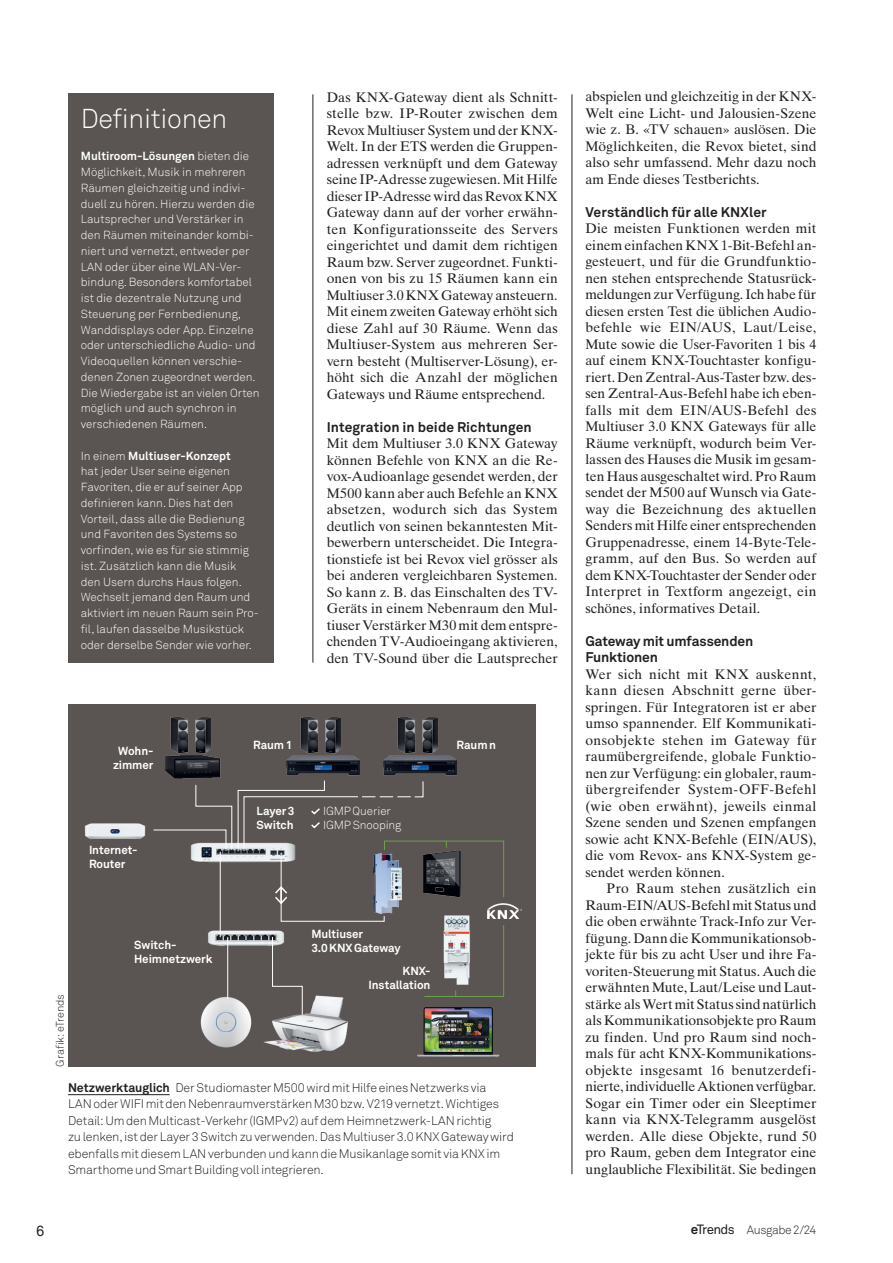
<style>
.page{position:relative;width:893px;height:1263px;background:#fff}
.page>*{position:absolute;margin:0;border:0;box-sizing:border-box;transform-origin:0 0}
.t1{font:300 27px "Akkurat Std";letter-spacing:-.01em;color:#fff}
.t2{font:14.7px "Akkurat Std";color:#231f20}
.t3{font:13.8px/16.5px "Times Ten LT Std";color:#231f20;text-align:justify}
.t4{font:700 13.8px/16.5px "Akkurat Std";color:#231f20}
.t5{font:300 12.3px/16.5px "Akkurat Std";letter-spacing:-.01em;color:#231f20}
.t6{font:300 12px "Akkurat Std";letter-spacing:-.035em;color:#231f20}
.t7{font:300 11.7px/15.8px "Akkurat Std";color:#fff}
.t8{font:700 11.7px/14px "Akkurat Std";letter-spacing:-.005em;color:#fff}
.t9{font:300 10.8px "Akkurat Std";letter-spacing:-.01em;color:#231f20}
.s1{font-weight:700}
.s2{font-weight:700;font-size:13.35px}
.s3{font-weight:400;font-size:13.35px}
</style>
<div class="page">
<hr style="left:68px;top:1094px;width:102px;height:1px;background:#231f20">
<hr style="left:572px;top:94px;width:1px;height:1080px;background:#231f20">
<hr style="left:312px;top:94px;width:1px;height:569px;background:#231f20">
<div style="left:68px;top:704px;width:468px;height:362px;background:#5a5452"></div>
<img style="left:170px;top:717px;width:41px;height:33px">
<img style="left:300px;top:717px;width:41px;height:34px">
<img style="left:397px;top:717px;width:41px;height:34px">
<img style="left:165px;top:750px;width:56px;height:29px">
<img style="left:286px;top:751px;width:74px;height:25px">
<img style="left:383px;top:751px;width:74px;height:25px">
<img style="left:84px;top:823px;width:62px;height:16px">
<img style="left:417px;top:1016px;width:83px;height:41px">
<img style="left:200px;top:1016px;width:52px;height:32px">
<svg style="left:153px;top:780px;width:351px;height:236px"></svg>
<div style="left:496px;top:897px;width:20px;height:28px;background:#5a5452"></div>
<img style="left:488px;top:903px;width:34px;height:15px">
<img style="left:256px;top:989px;width:98px;height:63px">
<div style="left:68px;top:93px;width:205px;height:570px;background:#5a5452"></div>
<h1 class="t1" style="left:81px;top:103px;width:148px">Definitionen</h1>
<p class="t7" style="left:81px;top:149px;width:180px"><span class="s1">Multiroom-Lösungen</span> bieten die<br>Möglichkeit, Musik in mehreren<br>Räumen gleichzeitig und indivi&shy;duell zu hören. Hierzu werden die<br>Lautsprecher und Verstärker in den Räumen miteinander kombi&shy;niert und vernetzt, entweder per<br>LAN oder über eine WLAN-Ver&shy;bindung. Besonders komfortabel ist die dezentrale Nutzung und<br>Steuerung per Fernbedienung,<br>Wanddisplays oder App. Einzelne oder unterschiedliche Audio- und<br>Videoquellen können verschie&shy;denen Zonen zugeordnet werden.<br>Die Wiedergabe ist an vielen Orten möglich und auch synchron in verschiedenen Räumen.</p>
<p class="t7" style="left:81px;top:448px;width:180px">In einem <span class="s1">Multiuser-Konzept<br></span>hat jeder User seine eigenen<br>Favoriten, die er auf seiner App definieren kann. Dies hat den<br>Vorteil, dass alle die Bedienung und Favoriten des Systems so vorfinden, wie es für sie stimmig ist. Zusätzlich kann die Musik den Usern durchs Haus folgen.<br>Wechselt jemand den Raum und aktiviert im neuen Raum sein Pro&shy;fil, laufen dasselbe Musikstück oder derselbe Sender wie vorher.</p>
<p class="t3" style="left:327px;top:89px;width:233px">Das KNX-Gateway dient als Schnitt&shy;stelle bzw. IP-Router zwischen dem Revox Multiuser System und der KNX-Welt. In der ETS werden die Gruppen&shy;adressen verknüpft und dem Gateway seine IP-Adresse zugewiesen. Mit Hilfe dieser IP-Adresse wird das Revox KNX Gateway dann auf der vorher erwähn&shy;ten Konfigurationsseite des Servers eingerichtet und damit dem richtigen Raum bzw. Server zugeordnet. Funkti&shy;onen von bis zu 15 Räumen kann ein Multiuser 3.0 KNX Gateway ansteuern.<br>Mit einem zweiten Gateway erhöht sich diese Zahl auf 30 Räume. Wenn das Multiuser-System aus mehreren Ser&shy;vern besteht (Multiserver-Lösung), er&shy;höht sich die Anzahl der möglichen Gateways und Räume entsprechend.</p>
<p class="t4" style="left:327px;top:419px;width:207px">Integration in beide Richtungen</p>
<p class="t3" style="left:327px;top:435px;width:233px">Mit dem Multiuser 3.0 KNX Gateway können Befehle von KNX an die Re&shy;vox-Audioanlage gesendet werden, der M500 kann aber auch Befehle an KNX absetzen, wodurch sich das System deutlich von seinen bekanntesten Mit&shy;bewerbern unterscheidet. Die Integra&shy;tionstiefe ist bei Revox viel grösser als bei anderen vergleichbaren Systemen.<br>So kann z. B. das Einschalten des TV-Geräts in einem Nebenraum den Mul&shy;tiuser Verstärker M30 mit dem entspre&shy;chenden TV-Audioeingang aktivieren, den TV-Sound über die Lautsprecher</p>
<p class="t8" style="left:113px;top:744px;width:42px;text-align:center">Wohn&shy;zimmer</p>
<p class="t8" style="left:89px;top:843px;width:50px">Internet-<br>Router</p>
<p class="t8" style="left:253px;top:738px;width:41px">Raum 1</p>
<p class="t8" style="left:457px;top:738px;width:41px">Raum n</p>
<p class="t8" style="left:257px;top:804px;width:40px">Layer 3<br>Switch</p>
<p class="t7" style="left:323px;top:804px;width:80px;line-height:14px">IGMP Querier<br>IGMP Snooping</p>
<p class="t9" style="left:54px;top:1066px;width:74px;rotate:-90deg">Grafik: eTrends</p>
<p class="t8" style="left:134px;top:938px;width:80px">Switch-<br>Heimnetzwerk</p>
<p class="t8" style="left:311px;top:927px;width:91px">Multiuser<br>3.0 KNX Gateway</p>
<p class="t8" style="left:369px;top:964px;width:63px;text-align:right">KNX-<br>Installation</p>
<p class="t5" style="left:68px;top:1079px;width:447px"><span class="s1">Netzwerktauglich</span> Der Studiomaster M500 wird mit Hilfe eines Netzwerks via<br>LAN oder WIFI mit den Nebenraumverstärken M30 bzw. V219 vernetzt. Wichtiges Detail: Um den Multicast-Verkehr (IGMPv2) auf dem Heimnetzwerk-LAN richtig<br>zu lenken, ist der Layer 3 Switch zu verwenden. Das Multiuser 3.0 KNX Gateway wird ebenfalls mit diesem LAN verbunden und kann die Musikanlage somit via KNX im Smarthome und Smart Building voll integrieren.</p>
<p class="t3" style="left:585px;top:88px;width:233px">abspielen und gleichzeitig in der KNX-Welt eine Licht- und Jalousien-Szene wie z. B. «TV schauen» auslösen. Die Möglichkeiten, die Revox bietet, sind also sehr umfassend. Mehr dazu noch am Ende dieses Testberichts.</p>
<p class="t4" style="left:585px;top:204px;width:183px">Verständlich für alle KNXler</p>
<p class="t3" style="left:585px;top:220px;width:233px">Die meisten Funktionen werden mit einem einfachen KNX 1-Bit-Befehl an&shy;gesteuert, und für die Grundfunktio&shy;nen stehen entsprechende Statusrück&shy;meldungen zur Verfügung. Ich habe für diesen ersten Test die üblichen Audio&shy;befehle wie EIN/AUS, Laut/Leise, Mute sowie die User-Favoriten 1 bis 4 auf einem KNX-Touchtaster konfigu&shy;riert. Den Zentral-Aus-Taster bzw. des&shy;sen Zentral-Aus-Befehl habe ich eben&shy;falls mit dem EIN/AUS-Befehl des Multiuser 3.0 KNX Gateways für alle Räume verknüpft, wodurch beim Ver&shy;lassen des Hauses die Musik im gesam&shy;ten Haus ausgeschaltet wird. Pro Raum sendet der M500 auf Wunsch via Gate&shy;way die Bezeichnung des aktuellen Senders mit Hilfe einer entsprechenden Gruppenadresse, einem 14-Byte-Tele&shy;gramm, auf den Bus. So werden auf dem KNX-Touchtaster der Sender oder Interpret in Textform angezeigt, ein schönes, informatives Detail.</p>
<p class="t4" style="left:585px;top:633px;width:169px">Gateway mit umfassenden<br>Funktionen</p>
<p class="t3" style="left:585px;top:666px;width:233px">Wer sich nicht mit KNX auskennt, kann diesen Abschnitt gerne über&shy;springen. Für Integratoren ist er aber umso spannender. Elf Kommunikati&shy;onsobjekte stehen im Gateway für raumübergreifende, globale Funktio&shy;nen zur Verfügung: ein globaler, raum&shy;übergreifender System-OFF-Befehl (wie oben erwähnt), jeweils einmal Szene senden und Szenen empfangen sowie acht KNX-Befehle (EIN/AUS), die vom Revox- ans KNX-System ge&shy;sendet werden können.</p>
<p class="t3" style="left:585px;top:880px;width:233px;text-indent:21px">Pro Raum stehen zusätzlich ein Raum-EIN/AUS-Befehl mit Status und die oben erwähnte Track-Info zur Ver&shy;fügung. Dann die Kommunikationsob&shy;jekte für bis zu acht User und ihre Fa&shy;voriten-Steuerung mit Status. Auch die erwähnten Mute, Laut/Leise und Laut&shy;stärke als Wert mit Status sind natürlich als Kommunikationsobjekte pro Raum zu finden. Und pro Raum sind noch&shy;mals für acht KNX-Kommunikations&shy;objekte insgesamt 16 benutzerdefi&shy;nierte, individuelle Aktionen verfügbar.<br>Sogar ein Timer oder ein Sleeptimer kann via KNX-Telegramm ausgelöst werden. Alle diese Objekte, rund 50 pro Raum, geben dem Integrator eine unglaubliche Flexibilität. Sie bedingen</p>
<p class="t2" style="left:36px;top:1223px;width:10px">6</p>
<p class="t6" style="left:691px;top:1223px;width:127px"><span class="s2">e</span><span class="s3">Trends</span> Ausgabe 2/24</p>
</div>
